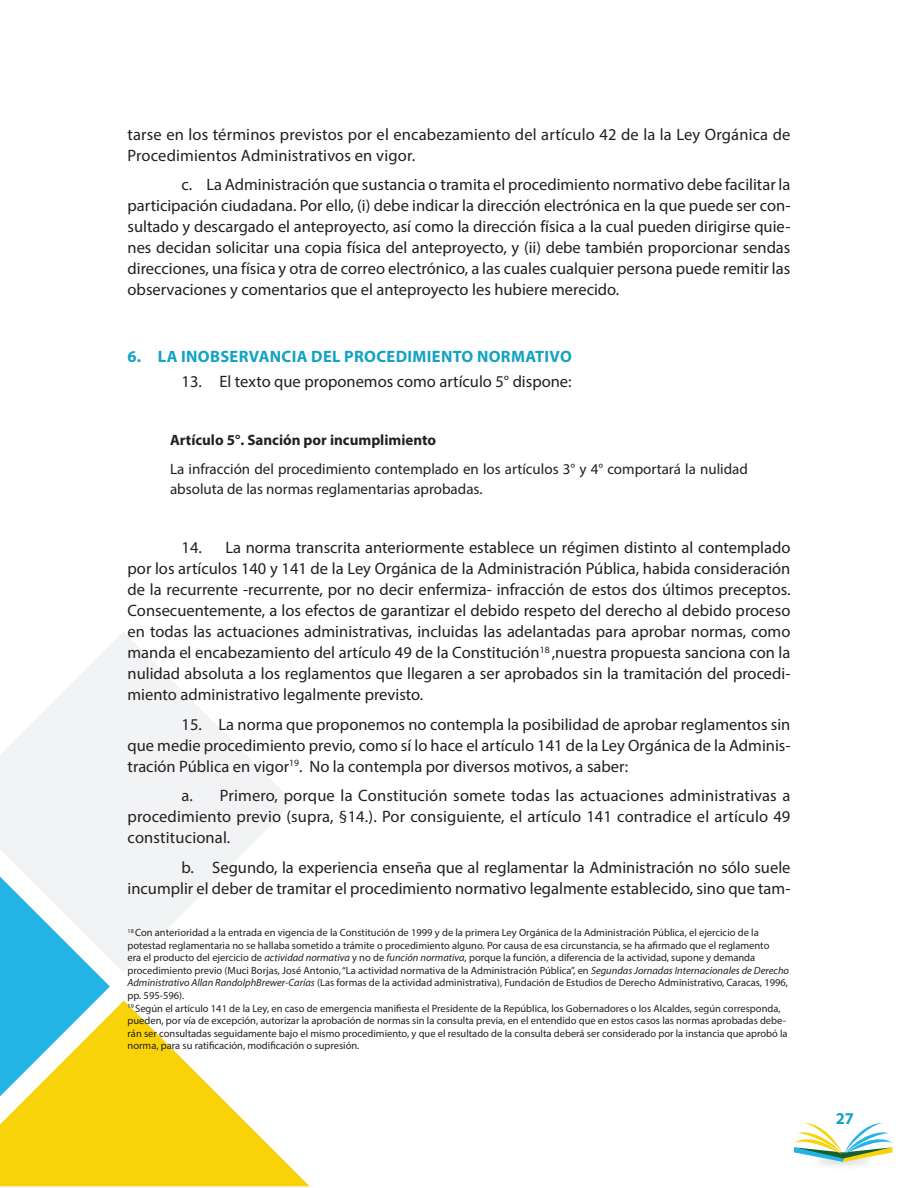
<style>
.page{position:relative;width:918px;height:1188px;background:#fff}
.page>*{position:absolute;margin:0;border:0;box-sizing:border-box;transform-origin:0 0}
.Parrafos{font:16.5px/21px "Myriad Pro";color:#231f20;text-align:justify}
.Títulos_Articulos{font:700 16.5px "Myriad Pro";letter-spacing:.02em;color:#13a3c2}
.Citas_párrafos{font:15px/20.2px "Myriad Pro";color:#231f20}
.Citas_párrafos-2{font:700 15px "Myriad Pro";color:#231f20}
.Citas_Pie_de_Página{font:10.5px/12.6px "Myriad Pro";color:#231f20}
.s1{font-style:italic}
</style>
<div class="page">
<svg style="left:794px;top:1123px;width:98px;height:39px"></svg>
<svg style="left:0;top:1000px;width:310px;height:186px;fill:#f8d309"></svg>
<svg style="left:0;top:973px;width:110px;height:123px"></svg>
<svg style="left:0;top:632px;width:293px;height:341px;fill:#f2f3f4"></svg>
<p class="Parrafos" style="left:128px;top:124px;width:664px">tarse en los términos previstos por el encabezamiento del artículo 42 de la la Ley Orgánica de<br>Procedimientos Administrativos en vigor.</p>
<p class="Parrafos" style="left:128px;top:174px;width:664px;text-indent:54px">c. La Administración que sustancia o tramita el procedimiento normativo debe facilitar la participación ciudadana. Por ello, (i) debe indicar la dirección electrónica en la que puede ser con&shy;sultado y descargado el anteproyecto, así como la dirección física a la cual pueden dirigirse quie&shy;nes decidan solicitar una copia física del anteproyecto, y (ii) debe también proporcionar sendas direcciones, una física y otra de correo electrónico, a las cuales cualquier persona puede remitir las observaciones y comentarios que el anteproyecto les hubiere merecido.</p>
<p class="Títulos_Articulos" style="left:128px;top:345px;width:446px">6. LA INOBSERVANCIA DEL PROCEDIMIENTO NORMATIVO</p>
<p class="Parrafos" style="left:182px;top:371px;width:392px">13. El texto que proponemos como artículo 5° dispone:</p>
<p class="Citas_párrafos-2" style="left:170px;top:430px;width:268px">Artículo 5°. Sanción por incumplimiento</p>
<p class="Citas_párrafos" style="left:170px;top:459px;width:579px">La infracción del procedimiento contemplado en los artículos 3° y 4° comportará la nulidad absoluta de las normas reglamentarias aprobadas.</p>
<p class="Parrafos" style="left:128px;top:537px;width:664px;text-indent:54px">14. La norma transcrita anteriormente establece un régimen distinto al contemplado por los artículos 140 y 141 de la Ley Orgánica de la Administración Pública, habida consideración de la recurrente -recurrente, por no decir enfermiza- infracción de estos dos últimos preceptos.<br>Consecuentemente, a los efectos de garantizar el debido respeto del derecho al debido proceso en todas las actuaciones administrativas, incluidas las adelantadas para aprobar normas, como manda el encabezamiento del artículo 49 de la Constitución<sup>18</sup> ,nuestra propuesta sanciona con la nulidad absoluta a los reglamentos que llegaren a ser aprobados sin la tramitación del procedi&shy;miento administrativo legalmente previsto.</p>
<p class="Parrafos" style="left:128px;top:713px;width:664px;text-indent:54px">15. La norma que proponemos no contempla la posibilidad de aprobar reglamentos sin que medie procedimiento previo, como sí lo hace el artículo 141 de la Ley Orgánica de la Adminis&shy;tración Pública en vigor<sup>19</sup>. No la contempla por diversos motivos, a saber:</p>
<p class="Parrafos" style="left:128px;top:785px;width:664px;text-indent:54px">a. Primero, porque la Constitución somete todas las actuaciones administrativas a procedimiento previo (supra, §14.). Por consiguiente, el artículo 141 contradice el artículo 49 constitucional.</p>
<p class="Parrafos" style="left:128px;top:856px;width:664px;text-align:right">b. Segundo, la experiencia enseña que al reglamentar la Administración no sólo suele incumplir el deber de tramitar el procedimiento normativo legalmente establecido, sino que tam-</p>
<p class="Citas_Pie_de_Página" style="left:128px;top:926px;width:663px"><sup>18</sup> Con anterioridad a la entrada en vigencia de la Constitución de 1999 y de la primera Ley Orgánica de la Administración Pública, el ejercicio de la potestad reglamentaria no se hallaba sometido a trámite o procedimiento alguno. Por causa de esa circunstancia, se ha afirmado que el reglamento<br>era el producto del ejercicio de <span class="s1">actividad normativa</span> y no de <span class="s1">función normativa</span>, porque la función, a diferencia de la actividad, supone y demanda procedimiento previo (Muci Borjas, José Antonio, “La actividad normativa de la Administración Pública”, en <span class="s1">Segundas Jornadas Internacionales de Derecho Administrativo Allan RandolphBrewer-Carías</span> (Las formas de la actividad administrativa), Fundación de Estudios de Derecho Administrativo, Caracas, 1996, pp. 595-596).</p>
<p class="Citas_Pie_de_Página" style="left:128px;top:1002px;width:662px"><sup>19</sup> Según el artículo 141 de la Ley, en caso de emergencia manifiesta el Presidente de la República, los Gobernadores o los Alcaldes, según corresponda, pueden, por vía de excepción, autorizar la aprobación de normas sin la consulta previa, en el entendido que en estos casos las normas aprobadas debe&shy;rán ser consultadas seguidamente bajo el mismo procedimiento, y que el resultado de la consulta deberá ser considerado por la instancia que aprobó la norma, para su ratificación, modificación o supresión.</p>
<p class="Títulos_Articulos" style="left:836px;top:1107px;width:20px">27</p>
</div>
